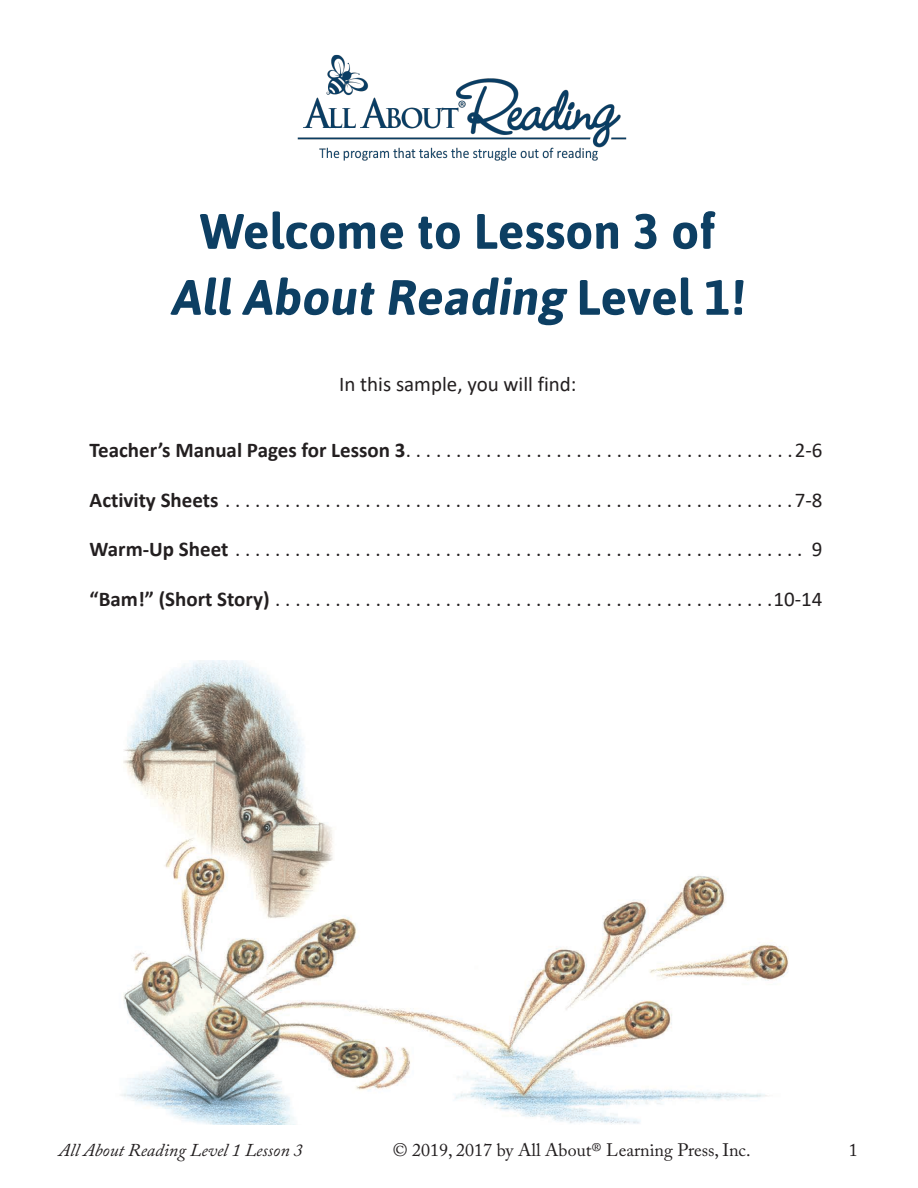
<style>
.page{position:relative;width:918px;height:1188px;background:#fff}
.page>*{position:absolute;margin:0;border:0;box-sizing:border-box;transform-origin:0 0}
.t1{font:700 57px "Jaldi";color:#0d3f63}
.t2{font:21px "Calibri";color:#231f20}
.t3{font:18px "Adobe Caslon Pro";color:#231f20}
.t4{font:italic 18px "Adobe Caslon Pro";color:#231f20}
.s1{font-weight:700}
</style>
<div class="page">
<img style="left:121px;top:661px;width:668px;height:463px">
<div style="left:576px;top:804px;width:177px;height:56px;background:#fff"></div>
<img style="left:297px;top:54px;width:330px;height:107px">
<p class="t1" style="left:200px;top:196px;width:517px">Welcome to Lesson 3 of</p>
<p class="t1" style="left:170px;top:262px;width:576px">AllAboutReading L e v e l 1 !</p>
<p class="t2" style="left:339px;top:370px;width:239px">In this sample, you will find:</p>
<p class="t2" style="left:90px;top:436px;width:734px"><span class="s1">Teacher’s Manual Pages for Lesson 3</span> . . . . . . . . . . . . . . . . . . . . . . . . . . . . . . . . . . . . . . 2-6</p>
<p class="t2" style="left:90px;top:485px;width:734px"><span class="s1">Activity Sheets</span> . . . . . . . . . . . . . . . . . . . . . . . . . . . . . . . . . . . . . . . . . . . . . . . . . . . . . . . . 7-8</p>
<p class="t2" style="left:90px;top:535px;width:734px"><span class="s1">Warm-Up Sheet</span> . . . . . . . . . . . . . . . . . . . . . . . . . . . . . . . . . . . . . . . . . . . . . . . . . . . . . . . . . 9</p>
<p class="t2" style="left:90px;top:584px;width:734px"><span class="s1">“Bam!” (Short Story)</span> . . . . . . . . . . . . . . . . . . . . . . . . . . . . . . . . . . . . . . . . . . . . . . . . . 10-14</p>
<p class="t4" style="left:59px;top:1139px;width:246px">All About Reading Level 1 Lesson 3</p>
<p class="t3" style="left:393px;top:1139px;width:359px">© 2019, 2017 by All About® Learning Press, Inc.</p>
<p class="t3" style="left:849px;top:1139px;width:10px">1</p>
</div>
